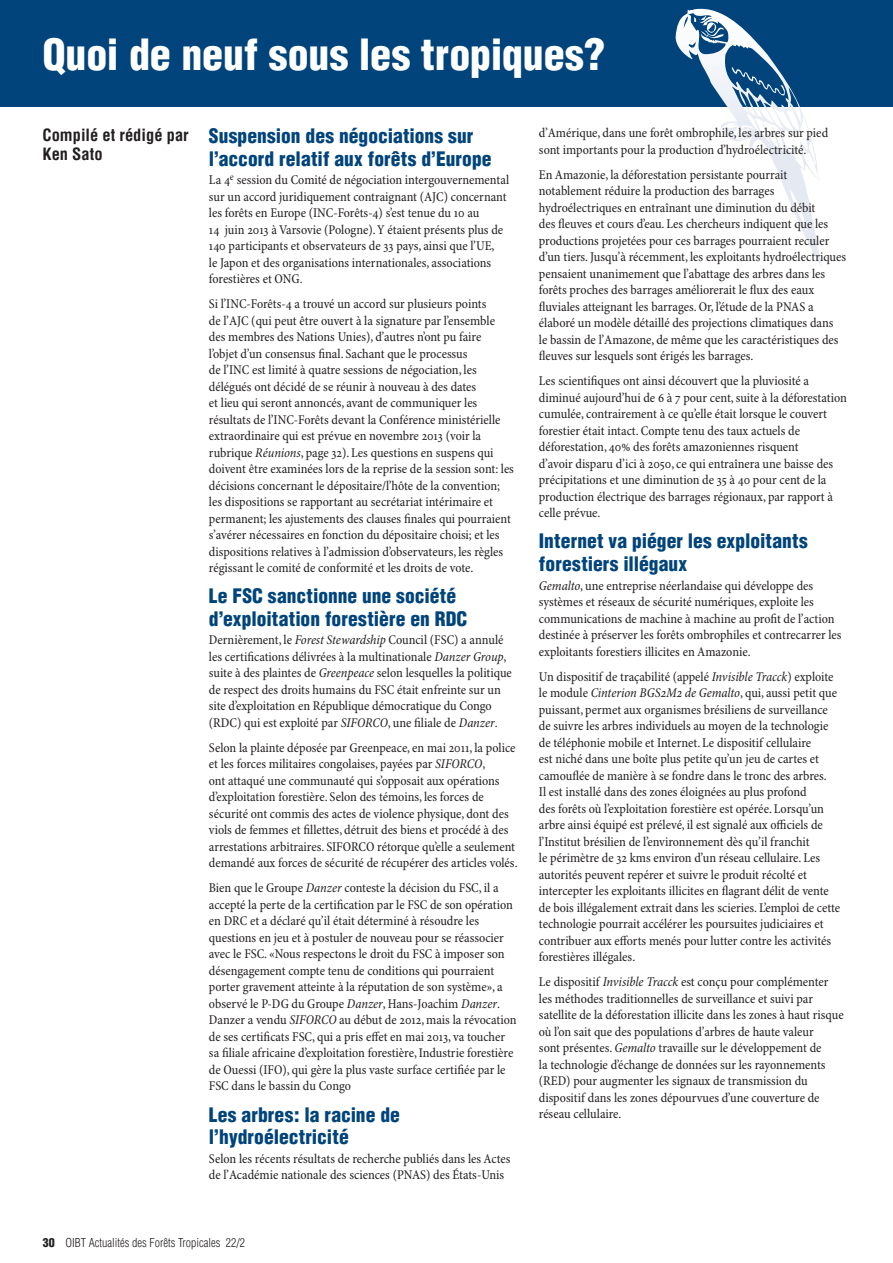
<style>
.page{position:relative;width:893px;height:1263px;background:#fff}
.page>*{position:absolute;margin:0;border:0;box-sizing:border-box;transform-origin:0 0}
.ARTICLE_HEADING{font:900 condensed 42px "Helvetica";letter-spacing:-.005em;color:#fff}
.HEADING_1__body{font:900 condensed 19.5px/22.5px "Helvetica";color:#00447b}
.ARTICLE_AUTHOR{font:700 condensed 16.5px/19.5px "Helvetica";color:#231f20}
.BODY_TEXT{font:condensed 13.5px/16.5px "Minion Pro";color:#231f20}
.CAPTIONS___NON_BODY{font:300 condensed 12px "Helvetica";color:#231f20}
.s1{font-style:italic}
.s2{font-weight:900}
</style>
<div class="page">
<div style="left:0;top:0;width:893px;height:106px;background:#00447b"></div>
<svg style="left:675px;top:9px;width:147px;height:258px"></svg>
<p class="ARTICLE_HEADING" style="left:43px;top:28px;width:564px">Quoi de neuf sous les tropiques?</p>
<p class="ARTICLE_AUTHOR" style="left:43px;top:125px;width:148px">Compilé et rédigé par<br>Ken Sato</p>
<p class="BODY_TEXT" style="left:539px;top:125px;width:291px">d’Amérique, dans une forêt ombrophile, les arbres sur pied sont importants pour la production d’hydroélectricité.</p>
<p class="BODY_TEXT" style="left:539px;top:167px;width:309px">En Amazonie, la déforestation persistante pourrait notablement réduire la production des barrages hydroélectriques en entraînant une diminution du débit<br>des fleuves et cours d’eau. Les chercheurs indiquent que les productions projetées pour ces barrages pourraient reculer d’un tiers. Jusqu’à récemment, les exploitants hydroélectriques pensaient unanimement que l’abattage des arbres dans les forêts proches des barrages améliorerait le flux des eaux fluviales atteignant les barrages. Or, l’étude de la PNAS a élaboré un modèle détaillé des projections climatiques dans<br>le bassin de l’Amazone, de même que les caractéristiques des fleuves sur lesquels sont érigés les barrages.</p>
<p class="BODY_TEXT" style="left:539px;top:373px;width:309px">Les scientifiques ont ainsi découvert que la pluviosité a diminué aujourd’hui de 6 à 7 pour cent, suite à la déforestation cumulée, contrairement à ce qu’elle était lorsque le couvert forestier était intact. Compte tenu des taux actuels de déforestation, 40% des forêts amazoniennes risquent<br>d’avoir disparu d’ici à 2050, ce qui entraînera une baisse des précipitations et une diminution de 35 à 40 pour cent de la production électrique des barrages régionaux, par rapport à celle prévue.</p>
<p class="HEADING_1__body" style="left:539px;top:530px;width:270px">Internet va piéger les exploitants forestiers illégaux</p>
<p class="BODY_TEXT" style="left:539px;top:577px;width:304px"><span class="s1">Gemalto</span>, une entreprise néerlandaise qui développe des systèmes et réseaux de sécurité numériques, exploite les communications de machine à machine au profit de l’action destinée à préserver les forêts ombrophiles et contrecarrer les exploitants forestiers illicites en Amazonie.</p>
<p class="BODY_TEXT" style="left:539px;top:668px;width:303px">Un dispositif de traçabilité (appelé <span class="s1">Invisible Tracck</span>) exploite le module <span class="s1">Cinterion BGS2M2 de Gemalto</span>, qui, aussi petit que puissant, permet aux organismes brésiliens de surveillance de suivre les arbres individuels au moyen de la technologie de téléphonie mobile et Internet. Le dispositif cellulaire<br>est niché dans une boîte plus petite qu’un jeu de cartes et camouflée de manière à se fondre dans le tronc des arbres.<br>Il est installé dans des zones éloignées au plus profond<br>des forêts où l’exploitation forestière est opérée. Lorsqu’un arbre ainsi équipé est prélevé, il est signalé aux officiels de l’Institut brésilien de l’environnement dès qu’il franchit<br>le périmètre de 32 kms environ d’un réseau cellulaire. Les autorités peuvent repérer et suivre le produit récolté et intercepter les exploitants illicites en flagrant délit de vente de bois illégalement extrait dans les scieries. L’emploi de cette technologie pourrait accélérer les poursuites judiciaires et contribuer aux efforts menés pour lutter contre les activités forestières illégales.</p>
<p class="BODY_TEXT" style="left:539px;top:974px;width:306px">Le dispositif <span class="s1">Invisible Tracck</span> est conçu pour complémenter les méthodes traditionnelles de surveillance et suivi par satellite de la déforestation illicite dans les zones à haut risque où l’on sait que des populations d’arbres de haute valeur<br>sont présentes. <span class="s1">Gemalto</span> travaille sur le développement de<br>la technologie d’échange de données sur les rayonnements (RED) pour augmenter les signaux de transmission du dispositif dans les zones dépourvues d’une couverture de réseau cellulaire.</p>
<p class="HEADING_1__body" style="left:209px;top:125px;width:284px">Suspension des négociations sur l’accord relatif aux forêts d’Europe</p>
<p class="BODY_TEXT" style="left:209px;top:172px;width:302px">La 4<sup>e</sup> session du Comité de négociation intergouvernemental sur un accord juridiquement contraignant (AJC) concernant les forêts en Europe (INC-Forêts-4) s’est tenue du 10 au<br>14 juin 2013 à Varsovie (Pologne). Y étaient présents plus de 140 participants et observateurs de 33 pays, ainsi que l’UE,<br>le Japon et des organisations internationales, associations forestières et ONG.</p>
<p class="BODY_TEXT" style="left:209px;top:296px;width:307px">Si l’INC-Forêts-4 a trouvé un accord sur plusieurs points<br>de l’AJC (qui peut être ouvert à la signature par l’ensemble des membres des Nations Unies), d’autres n’ont pu faire<br>l’objet d’un consensus final. Sachant que le processus<br>de l’INC est limité à quatre sessions de négociation, les délégués ont décidé de se réunir à nouveau à des dates<br>et lieu qui seront annoncés, avant de communiquer les résultats de l’INC-Forêts devant la Conférence ministérielle extraordinaire qui est prévue en novembre 2013 (voir la rubrique <span class="s1">Réunions</span>, page 32). Les questions en suspens qui doivent être examinées lors de la reprise de la session sont: les décisions concernant le dépositaire/l’hôte de la convention; les dispositions se rapportant au secrétariat intérimaire et permanent; les ajustements des clauses finales qui pourraient s’avérer nécessaires en fonction du dépositaire choisi; et les dispositions relatives à l’admission d’observateurs, les règles régissant le comité de conformité et les droits de vote.</p>
<p class="HEADING_1__body" style="left:209px;top:585px;width:260px">Le FSC sanctionne une société d’exploitation forestière en RDC</p>
<p class="BODY_TEXT" style="left:209px;top:632px;width:305px">Dernièrement, le <span class="s1">Forest Stewardship</span> Council (FSC) a annulé les certifications délivrées à la multinationale <span class="s1">Danzer Group</span>, suite à des plaintes de <span class="s1">Greenpeace</span> selon lesquelles la politique de respect des droits humains du FSC était enfreinte sur un site d’exploitation en République démocratique du Congo (RDC) qui est exploité par <span class="s1">SIFORCO</span>, une filiale de <span class="s1">Danzer</span>.</p>
<p class="BODY_TEXT" style="left:209px;top:740px;width:310px">Selon la plainte déposée par Greenpeace, en mai 2011, la police et les forces militaires congolaises, payées par <span class="s1">SIFORCO</span>,<br>ont attaqué une communauté qui s’opposait aux opérations d’exploitation forestière. Selon des témoins, les forces de sécurité ont commis des actes de violence physique, dont des viols de femmes et fillettes, détruit des biens et procédé à des arrestations arbitraires. SIFORCO rétorque qu’elle a seulement demandé aux forces de sécurité de récupérer des articles volés.</p>
<p class="BODY_TEXT" style="left:209px;top:880px;width:309px">Bien que le Groupe <span class="s1">Danzer</span> conteste la décision du FSC, il a accepté la perte de la certification par le FSC de son opération en DRC et a déclaré qu’il était déterminé à résoudre les questions en jeu et à postuler de nouveau pour se réassocier avec le FSC. «Nous respectons le droit du FSC à imposer son désengagement compte tenu de conditions qui pourraient porter gravement atteinte à la réputation de son système», a observé le P-DG du Groupe <span class="s1">Danzer</span>, Hans-Joachim <span class="s1">Danzer</span>.<br>Danzer a vendu <span class="s1">SIFORCO</span> au début de 2012, mais la révocation de ses certificats FSC, qui a pris effet en mai 2013, va toucher sa filiale africaine d’exploitation forestière, Industrie forestière de Ouessi (IFO), qui gère la plus vaste surface certifiée par le FSC dans le bassin du Congo</p>
<p class="HEADING_1__body" style="left:209px;top:1103px;width:192px">Les arbres: la racine de l’hydroélectricité</p>
<p class="BODY_TEXT" style="left:209px;top:1151px;width:303px">Selon les récents résultats de recherche publiés dans les Actes de l’Académie nationale des sciences (PNAS) des États-Unis</p>
<p class="CAPTIONS___NON_BODY" style="left:43px;top:1235px;width:204px"><span class="s2">30</span> OIBT Actualités des Forêts Tropicales 22/2</p>
</div>
